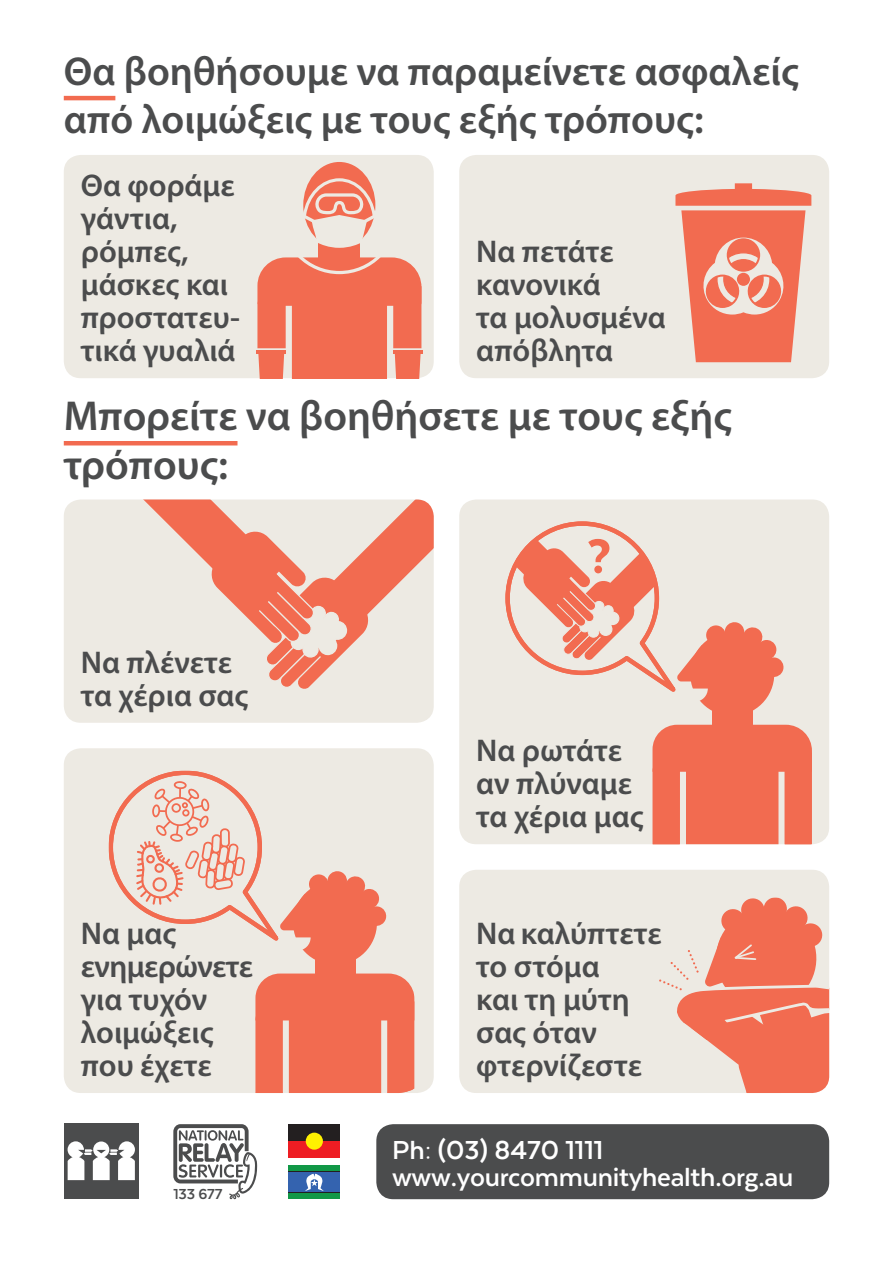
<style>
.page{position:relative;width:893px;height:1263px;background:#fff}
.page>*{position:absolute;margin:0;border:0;box-sizing:border-box;transform-origin:0 0}
.t1{font:800 55.5px "Texta";color:#f26b50}
.Small_black_subhead{font:600 42px/49.5px "Myriad Pro";color:#4b4c4d}
.Small_black_subhead-2{font:600 40.5px/48px "Myriad Pro";color:#4b4c4d}
.Small_Body{font:600 31.5px/33px "Myriad Pro";color:#4b4c4d}
.t2{font:700 30px/27px "Texta";letter-spacing:-.01em;color:#fff}
.t3{font:700 16.65px "Texta";letter-spacing:-.01em;color:#4b4c4d}
</style>
<div class="page">
<div style="left:64px;top:499px;width:370px;height:224px;background:#edeae3;border-radius:17px"></div>
<div style="left:459px;top:870px;width:370px;height:223px;background:#edeae3;border-radius:17px"></div>
<div style="left:459px;top:499px;width:370px;height:345px;background:#edeae3;border-radius:17px"></div>
<div style="left:64px;top:748px;width:370px;height:345px;background:#edeae3;border-radius:17px"></div>
<hr style="left:64px;top:441px;width:173px;height:4px;background:#f26b50">
<hr style="left:64px;top:96px;width:51px;height:4px;background:#f26b50">
<div style="left:64px;top:155px;width:370px;height:223px;background:#edeae3;border-radius:17px"></div>
<div style="left:459px;top:155px;width:370px;height:223px;background:#edeae3;border-radius:17px"></div>
<div style="left:303px;top:162px;width:72px;height:86px;background:#f26b50;border-radius:50%"></div>
<svg style="left:256px;top:177px;width:167px;height:201px"></svg>
<svg style="left:675px;top:183px;width:136px;height:179px"></svg>
<div style="left:737px;top:273px;width:13px;height:13px;background:#f26b50;border-radius:50%"></div>
<svg style="left:124px;top:499px;width:310px;height:190px"></svg>
<svg style="left:659px;top:897px;width:170px;height:196px"></svg>
<div style="left:315px;top:953px;width:40px;height:43px;background:#f26b50"></div>
<div style="left:293px;top:881px;width:84px;height:84px;background:#f26b50;border-radius:50%"></div>
<svg style="left:255px;top:973px;width:160px;height:120px;background:#f1745b"></svg>
<div style="left:309px;top:874px;width:19px;height:20px;background:#f26b50;border-radius:50%"></div>
<svg style="left:326px;top:871px;width:61px;height:56px"></svg>
<svg style="left:109px;top:771px;width:203px;height:179px"></svg>
<div style="left:712px;top:705px;width:40px;height:42px;background:#f26b50"></div>
<div style="left:690px;top:632px;width:84px;height:84px;background:#f26b50;border-radius:50%"></div>
<svg style="left:652px;top:725px;width:160px;height:119px;background:#f1755b"></svg>
<div style="left:706px;top:625px;width:20px;height:20px;background:#f26b50;border-radius:50%"></div>
<svg style="left:723px;top:622px;width:61px;height:56px"></svg>
<svg style="left:505px;top:521px;width:204px;height:181px"></svg>
<div style="left:64px;top:1124px;width:75px;height:75px;background:#4b4c4d"></div>
<svg style="left:68px;top:1141px;width:67px;height:39px"></svg>
<svg style="left:173px;top:1124px;width:85px;height:75px"></svg>
<div style="left:376px;top:1124px;width:453px;height:75px;background:#4b4c4d;border-radius:17px"></div>
<hr style="left:289px;top:1171px;width:51px;height:2px;background:#231f20">
<div style="left:289px;top:1165px;width:51px;height:6px;background:#119847"></div>
<hr style="left:289px;top:1192px;width:51px;height:1px;background:#231f20">
<div style="left:289px;top:1172px;width:51px;height:20px;background:#3463af"></div>
<div style="left:289px;top:1193px;width:51px;height:6px;background:#119847"></div>
<svg style="left:305px;top:1174px;width:19px;height:17px"></svg>
<div style="left:289px;top:1124px;width:51px;height:17px;background:#231f20"></div>
<div style="left:289px;top:1141px;width:51px;height:17px;background:#ee1d23"></div>
<div style="left:306px;top:1132px;width:17px;height:18px;background:#fff101;border-radius:50%"></div>
<p class="Small_black_subhead-2" style="left:64px;top:46px;width:736px">Θα βοηθήσουμε να παραμείνετε ασφαλείς από λοιμώξεις με τους εξής τρόπους:</p>
<p class="Small_Body" style="left:81px;top:168px;width:161px">Θα φοράμε γάντια, ρόμπες, μάσκες και προστατευ&shy;τικά γυαλιά</p>
<p class="Small_Body" style="left:476px;top:234px;width:191px">Να πετάτε κανονικά<br>τα μολυσμένα απόβλητα</p>
<p class="Small_black_subhead" style="left:64px;top:390px;width:670px">Μπορείτε να βοηθήσετε με τους εξής τρόπους:</p>
<p class="Small_Body" style="left:81px;top:645px;width:169px">Να πλένετε τα χέρια σας</p>
<p class="Small_Body" style="left:81px;top:916px;width:174px">Να μας ενημερώνετε για τυχόν λοιμώξεις που έχετε</p>
<p class="t3" style="left:173px;top:1185px;width:50px">133 677</p>
<p class="t1" style="left:587px;top:527px;width:26px">?</p>
<p class="Small_Body" style="left:476px;top:733px;width:169px">Να ρωτάτε αν πλύναμε τα χέρια μας</p>
<p class="Small_Body" style="left:476px;top:916px;width:187px">Να καλύπτετε το στόμα<br>και τη μύτη σας όταν φτερνίζεστε</p>
<p class="t2" style="left:392px;top:1136px;width:403px">Ph: (03) 8470 1111 www.yourcommunityhealth.org.au</p>
</div>
